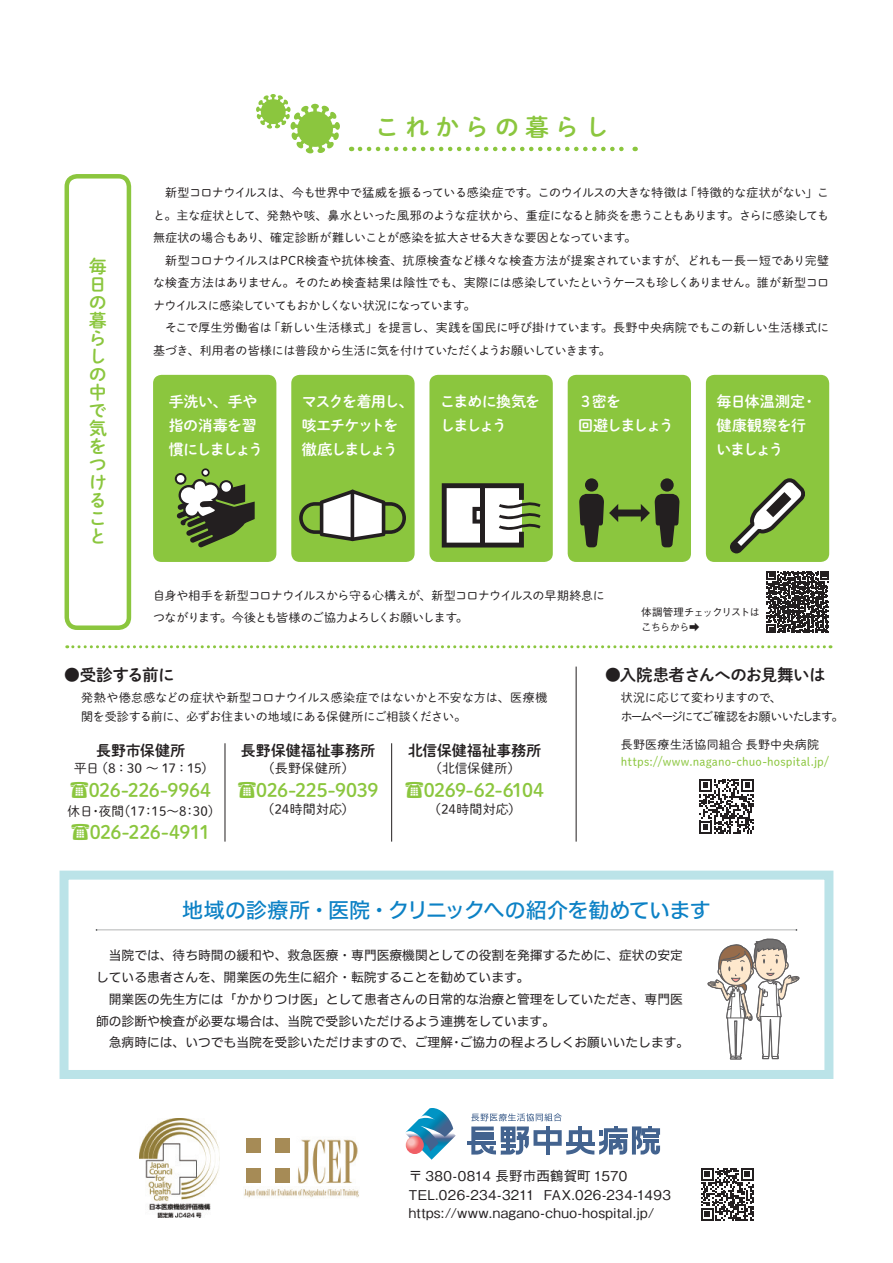
<style>
.page{position:relative;width:893px;height:1263px;background:#fff}
.page>*{position:absolute;margin:0;border:0;box-sizing:border-box;transform-origin:0 0}
.t1{font:24px "Shuei M Go Std B";letter-spacing:.25em;color:#8bc63e}
.t2{font:21px "Hiragino UD Sans F Std N W5";letter-spacing:-.01em;color:#0c81c5}
.t3{font:18.6px "Shuei M Go Std B";letter-spacing:-.025em;color:#8bc63e}
.t4{font:18px/18px "Shuei M Go Std B";color:#8bc63e}
.t5{font:16.5px "Shuei M Go Std B";letter-spacing:-.04em;color:#231f20}
.t6{font:15px/24px "Shuei M Go Std B";letter-spacing:-.095em;color:#fff}
.t7{font:15px/24px "Shuei M Go Std B";letter-spacing:-.035em;color:#fff}
.t8{font:15px/24px "Shuei M Go Std B";letter-spacing:-.03em;color:#fff}
.t9{font:15px/24px "Shuei M Go Std B";letter-spacing:-.075em;color:#fff}
.t10{font:15px/24px "Shuei M Go Std B";letter-spacing:-.105em;color:#fff}
.t11{font:14.85px "Shuei M Go Std B";letter-spacing:.005em;color:#231f20}
.t12{font:500 13.5px/18.3px "Gothic BBB Pr 6 N";letter-spacing:.025em;color:#231f20}
.t13{font:13.05px "Shuei M Go Std L";color:#231f20}
.t14{font:12.75px/21.8px "Hiragino UD Sans F Std N W4";color:#231f20}
.t15{font:12px/22.5px "Shuei M Go Std L";letter-spacing:-.03em;color:#231f20}
.t16{font:12px/19.5px "Shuei M Go Std L";letter-spacing:-.01em;color:#231f20}
.t17{font:12px "Shuei M Go Std L";letter-spacing:.01em;color:#8bc63e;scale:.95 1}
.t18{font:12px/19.5px "Shuei M Go Std L";letter-spacing:-.09em;color:#231f20}
.t19{font:12px "Shuei M Go Std L";letter-spacing:.02em;color:#231f20}
.t20{font:500 10.5px/15px "Gothic BBB Pr 6 N";letter-spacing:-.095em;color:#231f20}
</style>
<div class="page">
<svg style="left:405px;top:1108px;width:51px;height:52px"></svg>
<svg style="left:406px;top:1136px;width:18px;height:18px"></svg>
<hr style="left:468px;top:1141px;width:28px;height:4px;background:#43638f">
<svg style="left:471px;top:1113px;width:189px;height:41px"></svg>
<svg style="left:701px;top:1168px;width:52px;height:52px"></svg>
<img style="left:139px;top:1118px;width:81px;height:99px">
<img style="left:298px;top:1139px;width:60px;height:45px">
<div style="left:246px;top:1138px;width:14px;height:15px;background:#a68b56"></div>
<div style="left:275px;top:1138px;width:15px;height:15px;background:#a68b56"></div>
<div style="left:246px;top:1168px;width:14px;height:15px;background:#a68b56"></div>
<div style="left:275px;top:1168px;width:15px;height:15px;background:#a68b56"></div>
<img style="left:244px;top:1189px;width:115px;height:9px">
<div style="left:60px;top:871px;width:773px;height:208px;border:9px solid #bbe3e8"></div>
<svg style="left:707px;top:938px;width:93px;height:122px"></svg>
<svg style="left:96px;top:929px;width:701px;height:2px"></svg>
<div style="left:65px;top:174px;width:66px;height:456px;border:4px solid #8bc63e;border-radius:11px"></div>
<svg style="left:360px;top:147px;width:276px;height:4px"></svg>
<svg style="left:256px;top:94px;width:84px;height:60px"></svg>
<svg style="left:699px;top:779px;width:55px;height:55px"></svg>
<div style="left:153px;top:375px;width:123px;height:187px;background:#8bc63e;border-radius:9px"></div>
<div style="left:291px;top:375px;width:124px;height:187px;background:#8bc63e;border-radius:9px"></div>
<div style="left:429px;top:375px;width:124px;height:187px;background:#8bc63e;border-radius:9px"></div>
<div style="left:568px;top:375px;width:123px;height:187px;background:#8bc63e;border-radius:9px"></div>
<div style="left:706px;top:375px;width:123px;height:187px;background:#8bc63e;border-radius:9px"></div>
<svg style="left:175px;top:468px;width:80px;height:80px"></svg>
<svg style="left:299px;top:490px;width:107px;height:51px"></svg>
<svg style="left:442px;top:483px;width:98px;height:64px;background:#acb4a0"></svg>
<div style="left:585px;top:478px;width:13px;height:14px;background:#231f20;border-radius:50%"></div>
<div style="left:660px;top:478px;width:14px;height:14px;background:#231f20;border-radius:50%"></div>
<svg style="left:579px;top:494px;width:100px;height:53px"></svg>
<svg style="left:730px;top:478px;width:75px;height:75px"></svg>
<hr style="left:576px;top:667px;width:1px;height:175px;background:#231f20">
<hr style="left:225px;top:743px;width:1px;height:99px;background:#231f20">
<hr style="left:391px;top:743px;width:1px;height:99px;background:#231f20">
<svg style="left:67px;top:645px;width:764px;height:3px"></svg>
<svg style="left:767px;top:571px;width:62px;height:62px"></svg>
<h3 class="t4" style="left:89px;top:257px;width:19px">毎日の暮らしの中で気をつけること</h3>
<h1 class="t1" style="left:375px;top:109px;width:235px">これからの暮らし</h1>
<p class="t15" style="left:153px;top:181px;width:678px">　新型コロナウイルスは、今も世界中で猛威を振るっている感染症です。このウイルスの大きな特徴は「特徴的な症状がない」こと。主な症状として、発熱や咳、鼻水といった風邪のような症状から、重症になると肺炎を患うこともあります。さらに感染しても無症状の場合もあり、確定診断が難しいことが感染を拡大させる大きな要因となっています。<br>　新型コロナウイルスはPCR検査や抗体検査、抗原検査など様々な検査方法が提案されていますが、どれも一長一短であり完璧な検査方法はありません。そのため検査結果は陰性でも、実際には感染していたというケースも珍しくありません。誰が新型コロナウイルスに感染していてもおかしくない状況になっています。<br>　そこで厚生労働省は「新しい生活様式」を提言し、実践を国民に呼び掛けています。長野中央病院でもこの新しい生活様式に基づき、利用者の皆様には普段から生活に気を付けていただくようお願いしていきます。</p>
<p class="t7" style="left:169px;top:389px;width:96px">手洗い、手や指の消毒を習慣にしましょう</p>
<p class="t6" style="left:302px;top:389px;width:114px">マスクを着用し、咳エチケットを徹底しましょう</p>
<p class="t9" style="left:440px;top:389px;width:102px">こまめに換気をしましょう</p>
<p class="t10" style="left:578px;top:389px;width:97px">３密を<br>回避しましょう</p>
<p class="t8" style="left:716px;top:389px;width:102px">毎日体温測定・健康観察を行いましょう</p>
<p class="t15" style="left:153px;top:584px;width:453px">自身や相手を新型コロナウイルスから守る心構えが、新型コロナウイルスの早期終息につながります。今後とも皆様のご協力よろしくお願いします。</p>
<p class="t20" style="left:641px;top:603px;width:120px">体調管理チェックリストはこちらから➡</p>
<h3 class="t5" style="left:64px;top:663px;width:112px">● 受診する前に</h3>
<h3 class="t5" style="left:605px;top:663px;width:222px">●入院患者さんへのお見舞いは</h3>
<p class="t16" style="left:81px;top:687px;width:468px">発熱や倦怠感などの症状や新型コロナウイルス感染症ではないかと不安な方は、医療機関を受診する前に、必ずお住まいの地域にある保健所にご相談ください。</p>
<p class="t11" style="left:96px;top:740px;width:91px">長野市保健所</p>
<p class="t13" style="left:74px;top:759px;width:142px">平日（8：30 ～ 17：15）</p>
<h3 class="t3" style="left:70px;top:776px;width:142px">☎026-226-9964</h3>
<p class="t13" style="left:67px;top:801px;width:154px">休日・夜間（17：15～8：30）</p>
<h3 class="t3" style="left:71px;top:819px;width:141px">☎026-226-4911</h3>
<p class="t11" style="left:241px;top:740px;width:136px">長野保健福祉事務所</p>
<p class="t13" style="left:262px;top:759px;width:94px">（長野保健所）</p>
<h3 class="t3" style="left:238px;top:776px;width:142px">☎026-225-9039</h3>
<p class="t13" style="left:262px;top:800px;width:95px">（24時間対応）</p>
<p class="t11" style="left:408px;top:740px;width:135px">北信保健福祉事務所</p>
<p class="t13" style="left:429px;top:759px;width:93px">（北信保健所）</p>
<h3 class="t3" style="left:405px;top:776px;width:140px">☎0269-62-6104</h3>
<p class="t13" style="left:428px;top:800px;width:95px">（24時間対応）</p>
<p class="t18" style="left:621px;top:687px;width:224px">状況に応じて変わりますので、<br>ホームページにてご確認をお願いいたします。</p>
<p class="t19" style="left:621px;top:736px;width:200px">長野医療生活協同組合 長野中央病院</p>
<p class="t17" style="left:621px;top:752px;width:221px">https://www.nagano-chuo-hospital.jp/</p>
<h2 class="t2" style="left:182px;top:894px;width:530px">地域の診療所・医院・クリニックへの紹介を勧めています</h2>
<p class="t14" style="left:96px;top:944px;width:595px">　当院では、待ち時間の緩和や、救急医療・専門医療機関としての役割を発揮するために、症状の安定している患者さんを、開業医の先生に紹介・転院することを勧めています。<br>　開業医の先生方には「かかりつけ医」として患者さんの日常的な治療と管理をしていただき、専門医師の診断や検査が必要な場合は、当院で受診いただけるよう連携をしています。<br>　急病時には、いつでも当院を受診いただけますので、ご理解・ご協力の程よろしくお願いいたします。</p>
<p class="t12" style="left:409px;top:1166px;width:263px">〒 380-0814 長野市西鶴賀町 1570<br>TEL.026-234-3211 FAX.026-234-1493 https://www.nagano-chuo-hospital.jp/</p>
</div>
